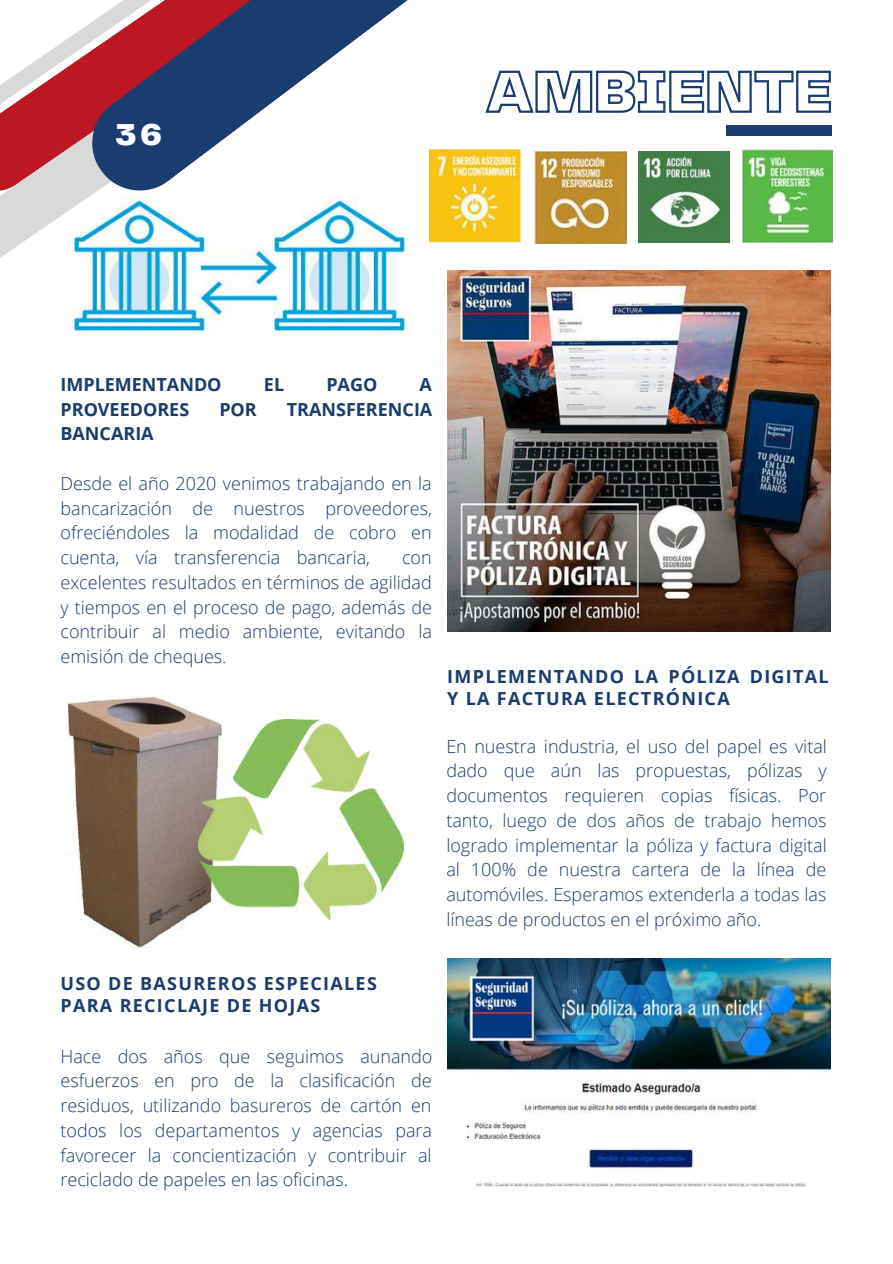
<style>
.page{position:relative;width:893px;height:1264px;background:#fff}
.page>*{position:absolute;margin:0;border:0;box-sizing:border-box;transform-origin:0 0}
.t1{font:900 31.5px "Telegraf";color:#fff}
.t2{font:300 18px/24.8px "Open Sans";color:#1b3c6f;text-align:justify}
.t3{font:700 18px/22.5px "Open Sans";letter-spacing:.07em;color:#1b3c6f}
.t4{font:700 18px "Open Sans";color:#1b3c6f}
</style>
<div class="page">
<img style="left:69px;top:197px;width:343px;height:139px">
<svg style="left:0;top:209px;width:206px;height:91px"></svg>
<svg style="left:277px;top:0;width:131px;height:99px"></svg>
<svg style="left:0;top:0;width:277px;height:209px"></svg>
<svg style="left:485px;top:70px;width:347px;height:43px"></svg>
<div style="left:726px;top:126px;width:106px;height:10px;background:#1b3c6f"></div>
<img style="left:430px;top:149px;width:92px;height:94px">
<img style="left:533px;top:151px;width:93px;height:92px">
<img style="left:742px;top:149px;width:90px;height:93px">
<img style="left:638px;top:151px;width:92px;height:91px">
<img style="left:66px;top:695px;width:145px;height:254px">
<img style="left:198px;top:719px;width:205px;height:200px">
<img style="left:447px;top:270px;width:383px;height:361px">
<img style="left:447px;top:958px;width:383px;height:230px">
<h1 class="t1" style="left:115px;top:121px;width:48px">36</h1>
<p class="t4" style="left:60px;top:372px;width:163px">IMPLEMENTANDO</p>
<p class="t3" style="left:264px;top:373px;width:22px">EL</p>
<p class="t3" style="left:326px;top:373px;width:52px">PAGO</p>
<p class="t3" style="left:419px;top:373px;width:14px">A</p>
<p class="t4" style="left:60px;top:396px;width:130px">PROVEEDORES</p>
<p class="t3" style="left:219px;top:397px;width:39px">POR</p>
<p class="t4" style="left:287px;top:396px;width:147px">TRANSFERENCIA</p>
<p class="t4" style="left:60px;top:421px;width:95px">BANCARIA</p>
<p class="t2" style="left:60px;top:470px;width:373px">Desde el año 2020 venimos trabajando en la bancarización de nuestros proveedores, ofreciéndoles la modalidad de cobro en cuenta, vía transferencia bancaria,</p>
<p class="t2" style="left:60px;top:545px;width:373px;text-indent:341px">con excelentes resultados en términos de agilidad y tiempos en el proceso de pago, además de contribuir al medio ambiente, evitando la emisión de cheques.</p>
<p class="t3" style="left:447px;top:664px;width:383px">IMPLEMENTANDO LA PÓLIZA DIGITAL<br>Y LA FACTURA ELECTRÓNICA</p>
<p class="t2" style="left:446px;top:733px;width:382px">En nuestra industria, el uso del papel es vital dado que aún las propuestas, pólizas y documentos requieren copias físicas. Por tanto, luego de dos años de trabajo hemos logrado implementar la póliza y factura digital al 100% de nuestra cartera de la línea de automóviles. Esperamos extenderla a todas las líneas de productos en el próximo año.</p>
<p class="t3" style="left:60px;top:971px;width:318px">USO DE BASUREROS ESPECIALES<br>PARA RECICLAJE DE HOJAS</p>
<p class="t2" style="left:60px;top:1043px;width:373px">Hace dos años que seguimos aunando esfuerzos en pro de la clasificación de residuos, utilizando basureros de cartón en todos los departamentos y agencias para favorecer la concientización y contribuir al reciclado de papeles en las oficinas.</p>
</div>
